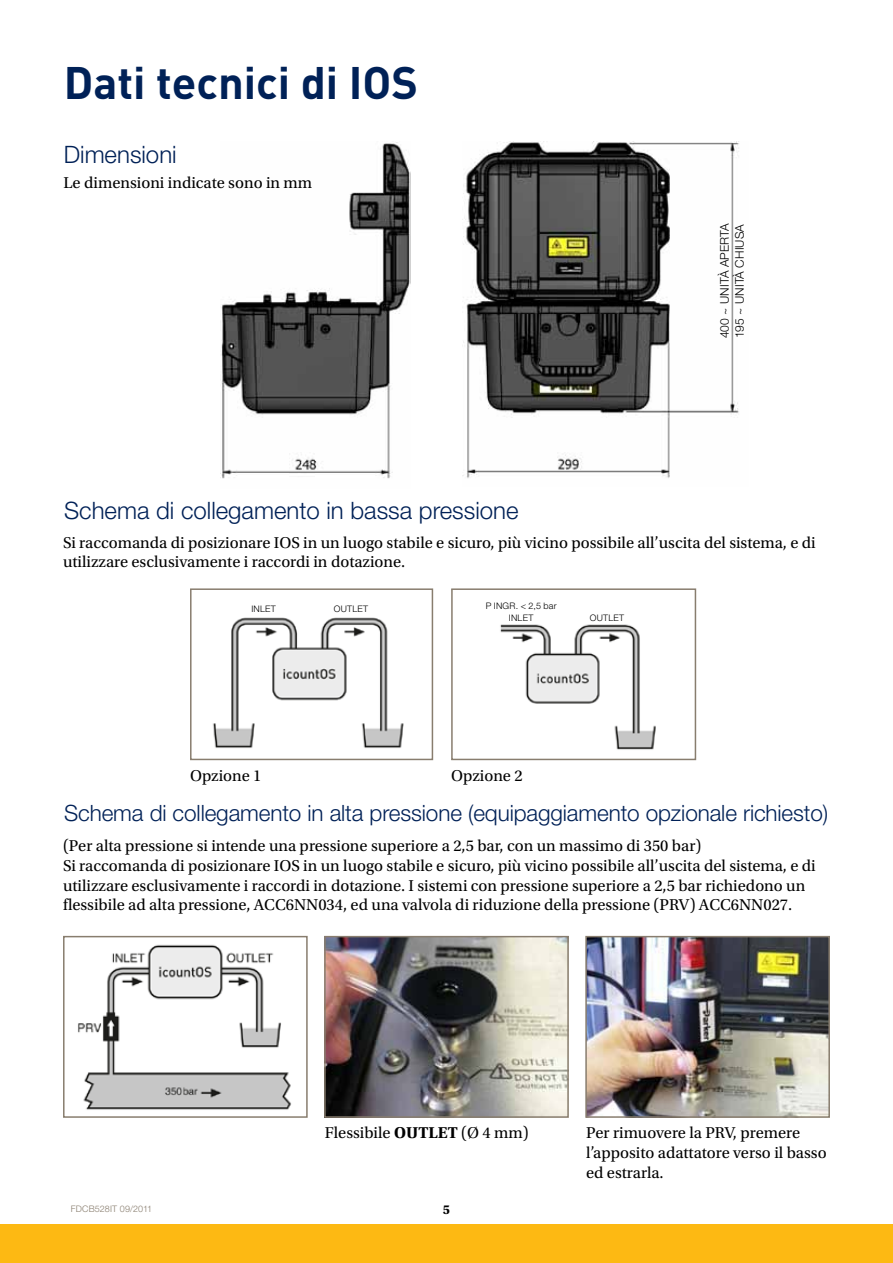
<style>
.page{position:relative;width:893px;height:1263px;background:#fff}
.page>*{position:absolute;margin:0;border:0;box-sizing:border-box;transform-origin:0 0}
.t1{font:700 45px "DINOT";color:#002157}
.t2{font:300 24px "Helvetica Neue LT Std";color:#002157}
.t3{font:300 22.5px "Helvetica Neue LT Std";letter-spacing:-.005em;color:#002157}
.t4{font:16.5px/19.8px "Utopia Std";color:#000}
.t5{font:700 13.5px "Utopia Std";color:#000}
.t6{font:300 12px/15px "Helvetica Neue LT Std";letter-spacing:.01em;color:#000}
.t7{font:300 9px/12px "Helvetica Neue LT Std";letter-spacing:.025em;color:#000;text-align:center}
.t8{font:300 9px "Helvetica Neue LT Std";letter-spacing:.02em;color:#887d6e}
.s1{font-weight:700}
</style>
<div class="page">
<div style="left:0;top:1224px;width:893px;height:39px;background:#fdb913"></div>
<img style="left:220px;top:142px;width:191px;height:337px">
<img style="left:462px;top:141px;width:277px;height:337px">
<img style="left:78px;top:944px;width:213px;height:166px">
<div style="left:63px;top:936px;width:245px;height:182px;border:2px solid #887d6e"></div>
<img style="left:327px;top:939px;width:239px;height:176px">
<div style="left:324px;top:936px;width:245px;height:182px;border:2px solid #887d6e"></div>
<img style="left:588px;top:939px;width:239px;height:176px">
<div style="left:585px;top:936px;width:245px;height:182px;border:2px solid #887d6e"></div>
<img style="left:213px;top:617px;width:191px;height:131px">
<div style="left:190px;top:588px;width:243px;height:172px;border:2px solid #887d6e"></div>
<img style="left:500px;top:624px;width:156px;height:126px">
<div style="left:451px;top:588px;width:245px;height:172px;border:2px solid #887d6e"></div>
<h1 class="t1" style="left:64px;top:52px;width:356px">Dati tecnici di IOS</h1>
<h2 class="t2" style="left:64px;top:139px;width:114px">Dimensioni</h2>
<p class="t4" style="left:63px;top:173px;width:250px">Le dimensioni indicate sono in mm</p>
<h2 class="t2" style="left:64px;top:495px;width:456px">Schema di collegamento in bassa pressione</h2>
<p class="t6" style="left:717px;top:338px;width:117px;rotate:-90deg">400 ~ UNITÀ APERTA<br>195 ~ UNITÀ CHIUSA</p>
<p class="t4" style="left:63px;top:533px;width:754px">Si raccomanda di posizionare IOS in un luogo stabile e sicuro, più vicino possibile all’uscita del sistema, e di utilizzare esclusivamente i raccordi in dotazione.</p>
<p class="t7" style="left:251px;top:603px;width:26px">INLET</p>
<p class="t7" style="left:334px;top:603px;width:36px">OUTLET</p>
<p class="t7" style="left:486px;top:599px;width:72px">P INGR. &lt; 2,5 bar<br>INLET</p>
<p class="t7" style="left:590px;top:611px;width:36px">OUTLET</p>
<p class="t4" style="left:190px;top:766px;width:73px">Opzione 1</p>
<p class="t4" style="left:451px;top:766px;width:73px">Opzione 2</p>
<h3 class="t3" style="left:64px;top:799px;width:766px">Schema di collegamento in alta pressione (equipaggiamento opzionale richiesto)</h3>
<p class="t4" style="left:63px;top:836px;width:754px">(Per alta pressione si intende una pressione superiore a 2,5 bar, con un massimo di 350 bar)<br>Si raccomanda di posizionare IOS in un luogo stabile e sicuro, più vicino possibile all’uscita del sistema, e di utilizzare esclusivamente i raccordi in dotazione. I sistemi con pressione superiore a 2,5 bar richiedono un flessibile ad alta pressione, ACC6NN034, ed una valvola di riduzione della pressione (PRV) ACC6NN027.</p>
<p class="t4" style="left:325px;top:1123px;width:205px">Flessibile <span class="s1">OUTLET</span> (Ø 4 mm)</p>
<p class="t8" style="left:71px;top:1203px;width:83px">FDCB528IT 09/2011</p>
<p class="t5" style="left:443px;top:1202px;width:9px">5</p>
<p class="t4" style="left:586px;top:1123px;width:242px">Per rimuovere la PRV, premere l’apposito adattatore verso il basso ed estrarla.</p>
</div>
